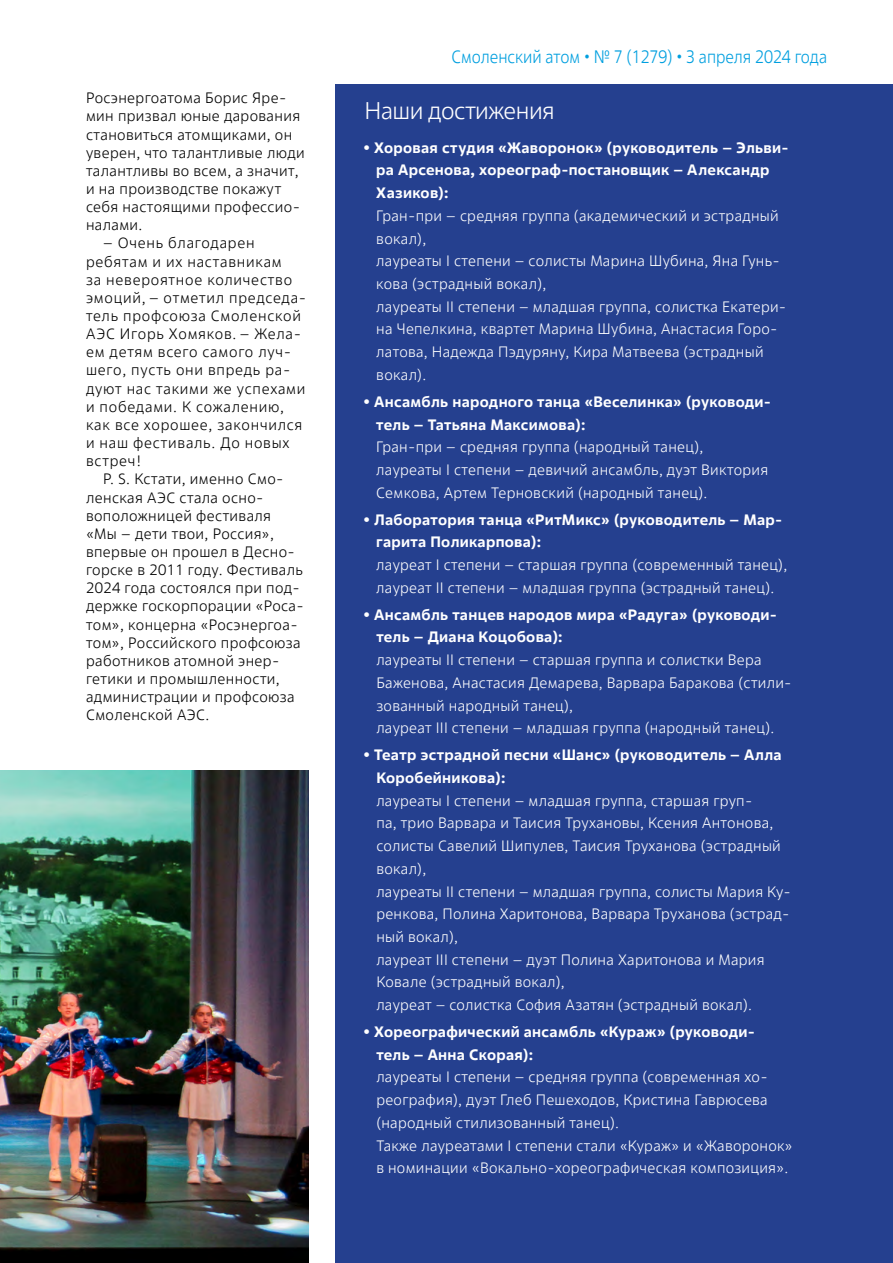
<style>
.page{position:relative;width:893px;height:1263px;background:#fff}
.page>*{position:absolute;margin:0;border:0;box-sizing:border-box;transform-origin:0 0}
.t1{font:300 24px "Rosatom";letter-spacing:-.02em;color:#fff}
.t2{font:300 18px "Rosatom";color:#009fdf;scale:.9 1}
.t3{font:300 15px/22.6px "Rosatom";letter-spacing:.02em;color:#fff}
.t4{font:300 15px/18.1px "Rosatom";letter-spacing:.025em;color:#000}
.t5{font:700 15px/22.6px "Rosatom";letter-spacing:.02em;color:#fff}
.t6{font:300 15px "Rosatom";letter-spacing:.05em;color:#000}
</style>
<div class="page">
<div style="left:336px;top:85px;width:557px;height:1178px;background:#25408f"></div>
<img style="left:0;top:771px;width:308px;height:492px">
<p class="t4" style="left:86px;top:89px;width:220px">Росэнергоатома Борис Яре&shy;мин призвал юные дарования становиться атомщиками, он уверен, что талантливые люди талантливы во всем, а значит, и на производстве покажут себя настоящими профессио&shy;налами.</p>
<p class="t6" style="left:103px;top:234px;width:153px">– Очень благодарен</p>
<p class="t6" style="left:86px;top:252px;width:197px">ребятам и их наставникам</p>
<p class="t6" style="left:86px;top:270px;width:208px">за невероятное количество</p>
<p class="t6" style="left:86px;top:288px;width:222px">эмоций, – отметил председа-</p>
<p class="t6" style="left:86px;top:307px;width:216px">тель профсоюза Смоленской</p>
<p class="t6" style="left:86px;top:325px;width:217px">АЭС Игорь Хомяков. – Жела-</p>
<p class="t6" style="left:86px;top:343px;width:207px">ем детям всего самого луч-</p>
<p class="t6" style="left:86px;top:361px;width:206px">шего, пусть они впредь ра-</p>
<p class="t6" style="left:86px;top:379px;width:221px">дуют нас такими же успехами</p>
<p class="t6" style="left:86px;top:397px;width:199px">и победами. К сожалению,</p>
<p class="t6" style="left:86px;top:415px;width:218px">как все хорошее, закончился</p>
<p class="t6" style="left:86px;top:434px;width:205px">и наш фестиваль. До новых</p>
<p class="t4" style="left:86px;top:452px;width:57px">встреч!</p>
<p class="t4" style="left:103px;top:470px;width:182px">P. S. Кстати, именно Смо-</p>
<p class="t4" style="left:86px;top:488px;width:179px">ленская АЭС стала осно-</p>
<p class="t4" style="left:86px;top:507px;width:186px">воположницей фестиваля</p>
<p class="t4" style="left:86px;top:525px;width:189px">«Мы – дети твои, Россия»,</p>
<p class="t4" style="left:86px;top:543px;width:210px">впервые он прошел в Десно-</p>
<p class="t4" style="left:86px;top:561px;width:218px">горске в 2011 году. Фестиваль</p>
<p class="t4" style="left:86px;top:579px;width:215px">2024 года состоялся при под-</p>
<p class="t4" style="left:86px;top:597px;width:219px">держке госкорпорации «Роса-</p>
<p class="t4" style="left:86px;top:615px;width:213px">том», концерна «Росэнергоа-</p>
<p class="t4" style="left:86px;top:634px;width:216px">том», Российского профсоюза</p>
<p class="t4" style="left:86px;top:652px;width:195px">работников атомной энер-</p>
<p class="t4" style="left:86px;top:670px;width:195px">гетики и промышленности,</p>
<p class="t4" style="left:86px;top:688px;width:210px">администрации и профсоюза</p>
<p class="t4" style="left:86px;top:706px;width:125px">Смоленской АЭС.</p>
<p class="t2" style="left:451px;top:45px;width:419px">Смоленский атом • № 7 (1279) • 3 апреля 2024 года</p>
<h1 class="t1" style="left:365px;top:96px;width:192px">Наши достижения</h1>
<p class="t5" style="left:376px;top:136px;width:414px;text-indent:-13px">• Хоровая студия «Жаворонок» (руководитель – Эльви&shy;ра Арсенова, хореограф-постановщик – Александр<br>Хазиков):</p>
<p class="t3" style="left:376px;top:205px;width:412px">Гран-при – средняя группа (академический и эстрадный вокал),<br>лауреаты I степени – солисты Марина Шубина, Яна Гунь&shy;кова (эстрадный вокал),<br>лауреаты II степени – младшая группа, солистка Екатери&shy;на Чепелкина, квартет Марина Шубина, Анастасия Горо&shy;латова, Надежда Пэдуряну, Кира Матвеева (эстрадный вокал).</p>
<p class="t5" style="left:376px;top:390px;width:396px;text-indent:-13px">• Ансамбль народного танца «Веселинка» (руководи&shy;тель – Татьяна Максимова):</p>
<p class="t3" style="left:376px;top:436px;width:393px">Гран-при – средняя группа (народный танец), лауреаты I степени – девичий ансамбль, дуэт Виктория<br>Семкова, Артем Терновский (народный танец).</p>
<p class="t5" style="left:376px;top:508px;width:408px;text-indent:-13px">• Лаборатория танца «РитМикс» (руководитель – Мар&shy;гарита Поликарпова):</p>
<p class="t3" style="left:376px;top:554px;width:412px">лауреат I степени – старшая группа (современный танец), лауреат II степени – младшая группа (эстрадный танец).</p>
<p class="t5" style="left:376px;top:603px;width:402px;text-indent:-13px">• Ансамбль танцев народов мира «Радуга» (руководи&shy;тель – Диана Коцобова):</p>
<p class="t3" style="left:376px;top:649px;width:417px">лауреаты II степени – старшая группа и солистки Вера Баженова, Анастасия Демарева, Варвара Баракова (стили&shy;зованный народный танец),<br>лауреат III степени – младшая группа (народный танец).</p>
<p class="t5" style="left:376px;top:743px;width:407px;text-indent:-13px">• Театр эстрадной песни «Шанс» (руководитель – Алла<br>Коробейникова):</p>
<p class="t3" style="left:376px;top:789px;width:416px">лауреаты I степени – младшая группа, старшая груп-<br>па, трио Варвара и Таисия Трухановы, Ксения Антонова, солисты Савелий Шипулев, Таисия Труханова (эстрадный вокал),<br>лауреаты II степени – младшая группа, солисты Мария Ку&shy;ренкова, Полина Харитонова, Варвара Труханова (эстрад&shy;ный вокал),<br>лауреат III степени – дуэт Полина Харитонова и Мария Ковале (эстрадный вокал),<br>лауреат – солистка София Азатян (эстрадный вокал).</p>
<p class="t5" style="left:376px;top:1020px;width:380px;text-indent:-13px">• Хореографический ансамбль «Кураж» (руководи&shy;тель – Анна Скорая):</p>
<p class="t3" style="left:376px;top:1066px;width:418px">лауреаты I степени – средняя группа (современная хо&shy;реография), дуэт Глеб Пешеходов, Кристина Гаврюсева (народный стилизованный танец).<br>Также лауреатами I степени стали «Кураж» и «Жаворонок» в номинации «Вокально-хореографическая композиция».</p>
</div>
